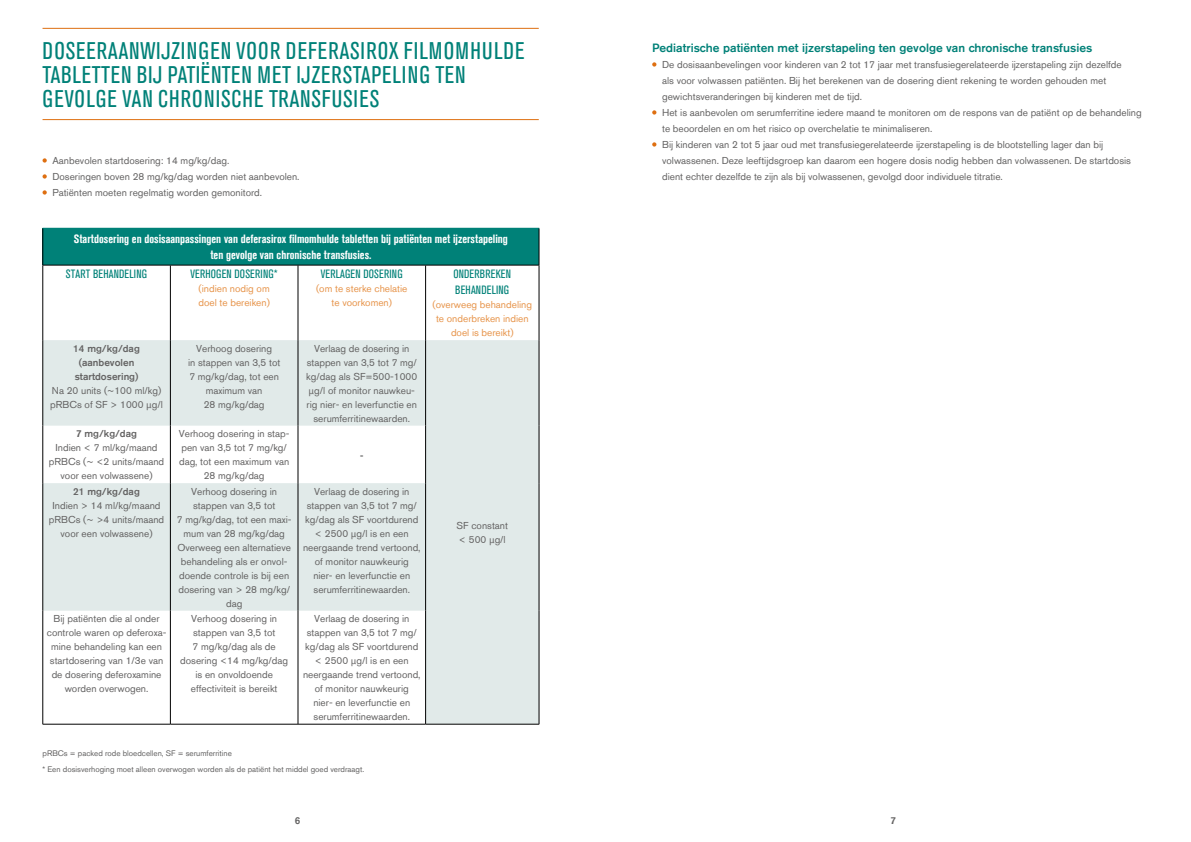
<style>
.page{position:relative;width:1191px;height:842px;background:#fff}
.page>*{position:absolute;margin:0;border:0;box-sizing:border-box;transform-origin:0 0}
.t1{font:condensed 24px/24px "Akzidenz Grotesk Std";letter-spacing:.035em;color:#008178}
.t2{font:700 condensed 12px/16px "Akzidenz Grotesk Std";color:#fff;text-align:center}
.t3{font:500 12px "Akzidenz Grotesk Std";color:#008178}
.t4{font:condensed 12px/16px "Akzidenz Grotesk Std";letter-spacing:.015em;color:#008178}
.t5{font:12px "Arial";color:#646363;scale:.82 1}
.t6{font:10px/14px "Akzidenz Grotesk Std";color:#646363;text-align:center}
.t7{font:10px/14px "Akzidenz Grotesk Std";color:#e7954c;text-align:center}
.t8{font:500 10px/14px "Akzidenz Grotesk Std";color:#646363;text-align:center}
.t9{font:8px/16px "Akzidenz Grotesk Std";color:#646363}
</style>
<div class="page">
<svg style="left:43px;top:158px;width:4px;height:5px"></svg>
<svg style="left:43px;top:174px;width:4px;height:5px"></svg>
<svg style="left:43px;top:190px;width:4px;height:5px"></svg>
<hr style="left:43px;top:28px;width:496px;height:1px;background:#de6f11">
<hr style="left:43px;top:119px;width:496px;height:1px;background:#de6f11">
<div style="left:43px;top:228px;width:496px;height:37px;background:#008178"></div>
<svg style="left:44px;top:340px;width:495px;height:384px;fill:#e1eae9"></svg>
<hr style="left:43px;top:229px;width:1px;height:36px;background:#000">
<hr style="left:539px;top:229px;width:1px;height:36px;background:#000">
<hr style="left:43px;top:265px;width:127px;height:1px;background:#000">
<hr style="left:43px;top:265px;width:1px;height:75px;background:#000">
<hr style="left:170px;top:265px;width:128px;height:1px;background:#000">
<hr style="left:170px;top:265px;width:1px;height:75px;background:#000">
<hr style="left:298px;top:265px;width:127px;height:1px;background:#000">
<hr style="left:298px;top:265px;width:1px;height:75px;background:#000">
<hr style="left:425px;top:265px;width:114px;height:1px;background:#000">
<hr style="left:425px;top:265px;width:1px;height:75px;background:#000">
<hr style="left:539px;top:265px;width:1px;height:75px;background:#000">
<hr style="left:298px;top:340px;width:1px;height:86px;background:#000">
<hr style="left:43px;top:426px;width:1px;height:57px;background:#000">
<hr style="left:170px;top:426px;width:1px;height:57px;background:#000">
<hr style="left:298px;top:426px;width:1px;height:57px;background:#000">
<hr style="left:43px;top:611px;width:1px;height:113px;background:#000">
<hr style="left:170px;top:611px;width:1px;height:113px;background:#000">
<hr style="left:298px;top:611px;width:1px;height:113px;background:#000">
<hr style="left:43px;top:724px;width:127px;height:1px;background:#000">
<hr style="left:170px;top:724px;width:128px;height:1px;background:#000">
<hr style="left:298px;top:724px;width:127px;height:1px;background:#000">
<hr style="left:298px;top:483px;width:1px;height:128px;background:#000">
<hr style="left:43px;top:483px;width:1px;height:128px;background:#000">
<hr style="left:170px;top:483px;width:1px;height:128px;background:#000">
<hr style="left:43px;top:340px;width:1px;height:86px;background:#000">
<hr style="left:170px;top:340px;width:1px;height:86px;background:#000">
<hr style="left:425px;top:340px;width:1px;height:86px;background:#000">
<hr style="left:539px;top:340px;width:1px;height:86px;background:#000">
<hr style="left:425px;top:426px;width:1px;height:57px;background:#000">
<hr style="left:539px;top:426px;width:1px;height:57px;background:#000">
<hr style="left:425px;top:483px;width:1px;height:128px;background:#000">
<hr style="left:539px;top:483px;width:1px;height:128px;background:#000">
<hr style="left:425px;top:611px;width:1px;height:113px;background:#000">
<hr style="left:539px;top:611px;width:1px;height:113px;background:#000">
<hr style="left:425px;top:724px;width:114px;height:1px;background:#000">
<svg style="left:652px;top:62px;width:4px;height:5px"></svg>
<svg style="left:652px;top:110px;width:4px;height:5px"></svg>
<svg style="left:652px;top:142px;width:4px;height:5px"></svg>
<h1 class="t1" style="left:43px;top:39px;width:484px">DOSEERAANWIJZINGEN VOOR DEFERASIROX FILMOMHULDE<br>TABLETTEN BIJ PATIËNTEN MET IJZERSTAPELING TEN<br>GEVOLGE VAN CHRONISCHE TRANSFUSIES</h1>
<p class="t6" style="left:52px;top:152px;width:249px;line-height:16px;text-align:left">Aanbevolen startdosering: 14 mg/kg/dag.<br>Doseringen boven 28 mg/kg/dag worden niet aanbevolen.<br>Patiënten moeten regelmatig worden gemonitord.</p>
<p class="t2" style="left:74px;top:231px;width:435px">Startdosering en dosisaanpassingen van deferasirox filmomhulde tabletten bij patiënten met ijzerstapeling ten gevolge van chronische transfusies.</p>
<p class="t4" style="left:66px;top:266px;width:82px">START BEHANDELING</p>
<p class="t4" style="left:190px;top:266px;width:89px">VERHOGEN DOSERING*</p>
<p class="t7" style="left:198px;top:282px;width:73px;text-align:left">(indien nodig om doel te bereiken)</p>
<p class="t4" style="left:321px;top:266px;width:83px">VERLAGEN DOSERING</p>
<p class="t7" style="left:316px;top:282px;width:93px">(om te sterke chelatie te voorkomen)</p>
<p class="t4" style="left:453px;top:266px;width:59px">ONDERBREKEN<br>BEHANDELING</p>
<p class="t7" style="left:432px;top:298px;width:101px">(overweeg behandeling te onderbreken indien doel is bereikt)</p>
<p class="t8" style="left:73px;top:341px;width:68px">14 mg/kg/dag (aanbevolen startdosering)</p>
<p class="t6" style="left:50px;top:383px;width:114px;text-align:left">Na 20 units (~100 ml/kg) pRBCs of SF &gt; 1000 µg/l</p>
<p class="t8" style="left:76px;top:426px;width:62px">7 mg/kg/dag</p>
<p class="t6" style="left:49px;top:441px;width:117px">Indien &lt; 7 ml/kg/maand pRBCs (~ &lt;2 units/maand voor een volwassene)</p>
<p class="t8" style="left:73px;top:484px;width:68px">21 mg/kg/dag</p>
<p class="t6" style="left:49px;top:498px;width:117px">Indien &gt; 14 ml/kg/maand pRBCs (~ &gt;4 units/maand voor een volwassene)</p>
<p class="t6" style="left:188px;top:341px;width:94px">Verhoog dosering<br>in stappen van 3,5 tot<br>7 mg/kg/dag, tot een maximum van<br>28 mg/kg/dag</p>
<p class="t6" style="left:306px;top:341px;width:112px">Verlaag de dosering in stappen van 3,5 tot 7 mg/ kg/dag als SF=500-1000 µg/l of monitor nauwkeu&shy;rig nier- en leverfunctie en serumferritinewaarden.</p>
<p class="t6" style="left:179px;top:427px;width:112px">Verhoog dosering in stap&shy;pen van 3,5 tot 7 mg/kg/ dag, tot een maximum van<br>28 mg/kg/dag</p>
<p class="t5" style="left:360px;top:446px;width:5px">-</p>
<p class="t6" style="left:177px;top:484px;width:116px">Verhoog dosering in stappen van 3,5 tot<br>7 mg/kg/dag, tot een maxi&shy;mum van 28 mg/kg/dag<br>Overweeg een alternatieve behandeling als er onvol&shy;doende controle is bij een dosering van &gt; 28 mg/kg/ dag</p>
<p class="t6" style="left:303px;top:484px;width:119px">Verlaag de dosering in stappen van 3,5 tot 7 mg/ kg/dag als SF voortdurend &lt; 2500 µg/l is en een neergaande trend vertoond, of monitor nauwkeurig<br>nier- en leverfunctie en serumferritinewaarden.</p>
<p class="t6" style="left:47px;top:612px;width:121px">Bij patiënten die al onder controle waren op deferoxa&shy;mine behandeling kan een startdosering van 1/3e van de dosering deferoxamine worden overwogen.</p>
<p class="t6" style="left:180px;top:612px;width:109px">Verhoog dosering in stappen van 3,5 tot<br>7 mg/kg/dag als de dosering &lt;14 mg/kg/dag is en onvoldoende effectiviteit is bereikt</p>
<p class="t6" style="left:303px;top:612px;width:119px">Verlaag de dosering in stappen van 3,5 tot 7 mg/ kg/dag als SF voortdurend &lt; 2500 µg/l is en een neergaande trend vertoond, of monitor nauwkeurig<br>nier- en leverfunctie en serumferritinewaarden.</p>
<p class="t9" style="left:43px;top:745px;width:323px">pRBCs = packed rode bloedcellen, SF = serumferritine<br>* Een dosisverhoging moet alleen overwogen worden als de patiënt het middel goed verdraagt.</p>
<p class="t6" style="left:456px;top:518px;width:53px;text-align:left">SF constant &lt; 500 µg/l</p>
<p class="t3" style="left:652px;top:40px;width:441px">Pediatrische patiënten met ijzerstapeling ten gevolge van chronische transfusies</p>
<p class="t6" style="left:662px;top:56px;width:481px;line-height:16px;text-align:left">De dosisaanbevelingen voor kinderen van 2 tot 17 jaar met transfusiegerelateerde ijzerstapeling zijn dezelfde<br>als voor volwassen patiënten. Bij het berekenen van de dosering dient rekening te worden gehouden met gewichtsveranderingen bij kinderen met de tijd.<br>Het is aanbevolen om serumferritine iedere maand te monitoren om de respons van de patiënt op de behandeling te beoordelen en om het risico op overchelatie te minimaliseren.<br>Bij kinderen van 2 tot 5 jaar oud met transfusiegerelateerde ijzerstapeling is de blootstelling lager dan bij volwassenen. Deze leeftijdsgroep kan daarom een hogere dosis nodig hebben dan volwassenen. De startdosis dient echter dezelfde te zijn als bij volwassenen, gevolgd door individuele titratie.</p>
<p class="t8" style="left:295px;top:814px;width:7px">6</p>
<p class="t8" style="left:890px;top:814px;width:7px">7</p>
</div>
